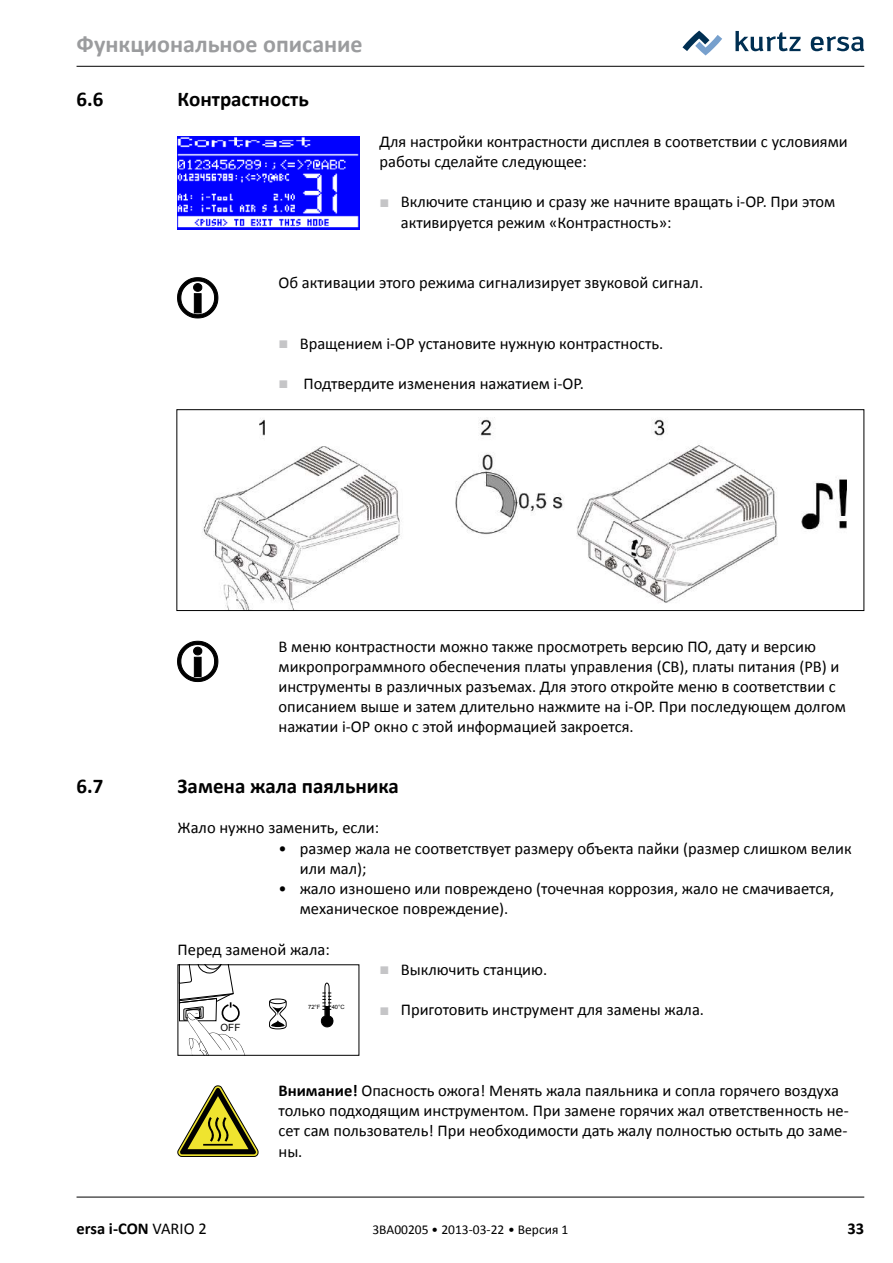
<style>
.page{position:relative;width:893px;height:1263px;background:#fff}
.page>*{position:absolute;margin:0;border:0;box-sizing:border-box;transform-origin:0 0}
.t1{font:700 24px "Calibri";color:#9b9c9e}
.t2{font:700 21px "Calibri";color:#000}
.t3{font:16.5px/20.2px "Calibri";color:#000}
.t4{font:700 16.5px "Calibri";color:#000}
.t5{font:13.5px "Calibri";color:#000}
.t6{font:9.9px "Arial";color:#000}
.t7{font:5.85px "Arial";color:#000}
.s1{font-family:"Arial";color:#c5c5c7}
.s2{font-weight:700}
.s3{font-weight:400}
</style>
<div class="page">
<svg style="left:735px;top:31px;width:65px;height:20px"></svg>
<svg style="left:811px;top:36px;width:53px;height:15px"></svg>
<svg style="left:682px;top:31px;width:40px;height:25px"></svg>
<hr style="left:77px;top:66px;width:787px;height:1px;background:#000">
<hr style="left:77px;top:1197px;width:787px;height:1px;background:#000">
<img style="left:178px;top:136px;width:181px;height:93px">
<svg style="left:177px;top:278px;width:41px;height:40px"></svg>
<img style="left:202px;top:418px;width:645px;height:191px">
<div style="left:176px;top:409px;width:688px;height:202px;border:1px solid #000"></div>
<svg style="left:177px;top:641px;width:41px;height:41px"></svg>
<svg style="left:321px;top:982px;width:12px;height:45px"></svg>
<svg style="left:269px;top:998px;width:18px;height:31px"></svg>
<div style="left:178px;top:964px;width:181px;height:92px;border:1px solid #000"></div>
<svg style="left:178px;top:1085px;width:80px;height:72px"></svg>
<svg style="left:179px;top:964px;width:69px;height:92px"></svg>
<h1 class="t1" style="left:77px;top:29px;width:288px">Функциональное описание</h1>
<p class="t2" style="left:77px;top:86px;width:28px">6.6</p>
<p class="t2" style="left:178px;top:86px;width:133px">Контрастность</p>
<p class="t3" style="left:379px;top:131px;width:470px">Для настройки контрастности дисплея в соответствии с условиями работы сделайте следующее:</p>
<p class="t3" style="left:401px;top:192px;width:436px;text-indent:-21px"><span class="s1">■</span> Включите станцию и сразу же начните вращать i-OP. При этом активируется режим «Контрастность»:</p>
<p class="t3" style="left:278px;top:273px;width:426px">Об активации этого режима сигнализирует звуковой сигнал.</p>
<p class="t3" style="left:278px;top:333px;width:386px"><span class="s1">■</span> Вращением i-OP установите нужную контрастность.</p>
<p class="t3" style="left:278px;top:374px;width:307px"><span class="s1">■</span> Подтвердите изменения нажатием i-OP.</p>
<p class="t3" style="left:278px;top:636px;width:569px">В меню контрастности можно также просмотреть версию ПО, дату и версию микропрограммного обеспечения платы управления (CB), платы питания (PB) и инструменты в различных разъемах. Для этого откройте меню в соответствии с описанием выше и затем длительно нажмите на i-OP. При последующем долгом нажатии i-OP окно с этой информацией закроется.</p>
<p class="t2" style="left:77px;top:773px;width:28px">6.7</p>
<p class="t2" style="left:178px;top:773px;width:223px">Замена жала паяльника</p>
<p class="t3" style="left:178px;top:818px;width:203px">Жало нужно заменить, если:</p>
<p class="t3" style="left:300px;top:838px;width:553px;text-indent:-21px">• размер жала не соответствует размеру объекта пайки (размер слишком велик или мал);</p>
<p class="t3" style="left:300px;top:878px;width:536px;text-indent:-21px">• жало изношено или повреждено (точечная коррозия, жало не смачивается, механическое повреждение).</p>
<p class="t3" style="left:178px;top:939px;width:154px">Перед заменой жала:</p>
<p class="t3" style="left:379px;top:959px;width:169px"><span class="s1">■</span> Выключить станцию.</p>
<p class="t3" style="left:379px;top:1000px;width:326px"><span class="s1">■</span> Приготовить инструмент для замены жала.</p>
<p class="t7" style="left:308px;top:1003px;width:14px">72°F</p>
<p class="t7" style="left:332px;top:1003px;width:15px">40°C</p>
<p class="t6" style="left:221px;top:1021px;width:21px">OFF</p>
<p class="t3" style="left:278px;top:1080px;width:572px"><span class="s2">Внимание!</span> Опасность ожога! Менять жала паяльника и сопла горячего воздуха только подходящим инструментом. При замене горячих жал ответственность не&shy;сет сам пользователь! При необходимости дать жалу полностью остыть до заме&shy;ны.</p>
<p class="t4" style="left:77px;top:1217px;width:132px">ersa i-CON <span class="s3">VARIO 2</span></p>
<p class="t5" style="left:372px;top:1220px;width:197px">3BA00205 • 2013-03-22 • Версия 1</p>
<p class="t4" style="left:847px;top:1217px;width:18px">33</p>
</div>
